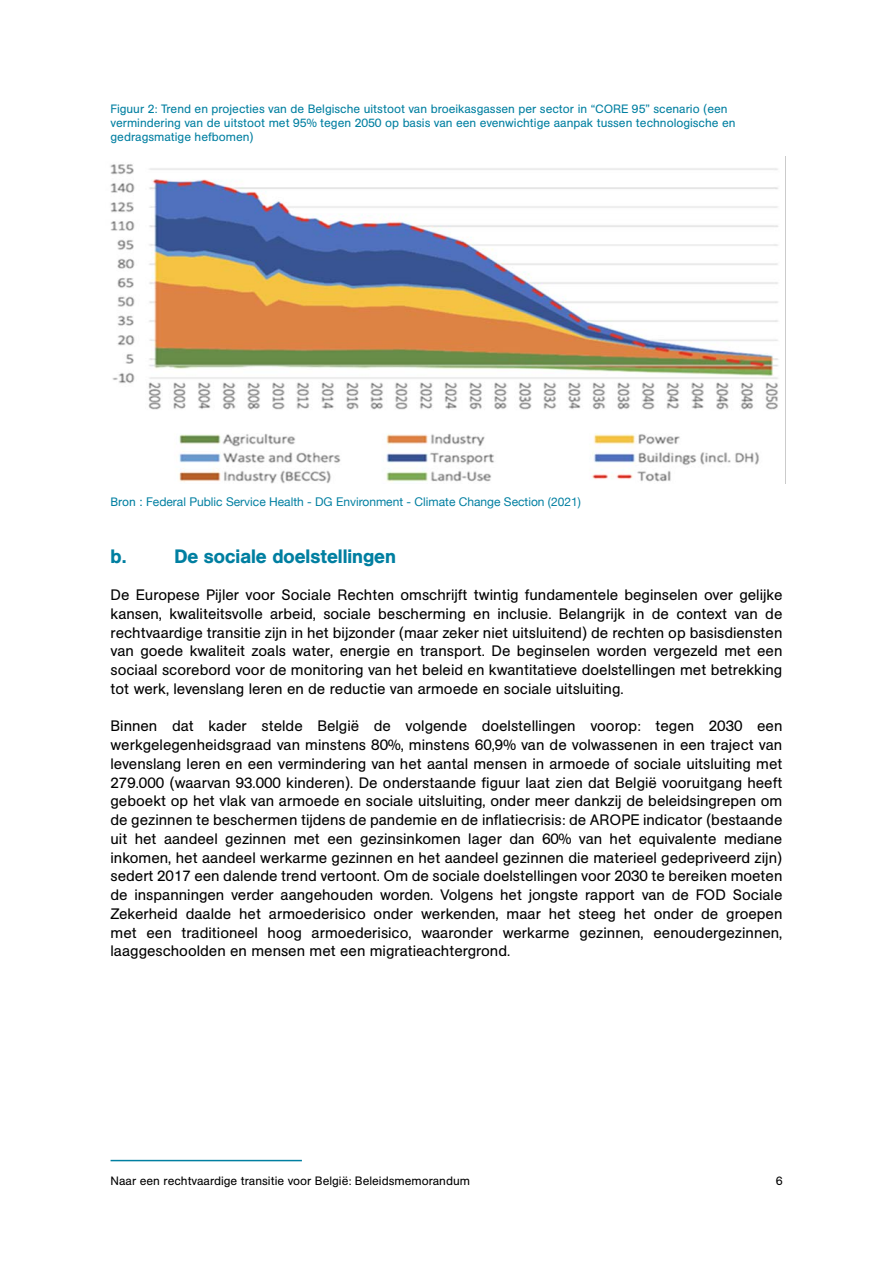
<style>
.page{position:relative;width:893px;height:1263px;background:#fff}
.page>*{position:absolute;margin:0;border:0;box-sizing:border-box;transform-origin:0 0}
.t1{font:500 19.2px "AG Book Pro";color:#007fa1}
.t2{font:15px/18.8px "AG Book Pro";color:#000;text-align:justify}
.t3{font:12px/14.4px "AG Book Pro";color:#007fa1}
.t4{font:12px "Helvetica Neue";color:#007fa1}
.t5{font:12px "AG Book Pro";color:#000}
.s1{font-family:"AG Book Pro"}
</style>
<div class="page">
<hr style="left:111px;top:1160px;width:191px;height:1px;background:#007fa1">
<img style="left:110px;top:156px;width:676px;height:328px">
<p class="t3" style="left:111px;top:101px;width:627px">Figuur 2: Trend en projecties van de Belgische uitstoot van broeikasgassen per sector in “CORE 95” scenario (een vermindering van de uitstoot met 95% tegen 2050 op basis van een evenwichtige aanpak tussen technologische en gedragsmatige hefbomen)</p>
<p class="t4" style="left:111px;top:493px;width:472px"><span class="s1">Bron</span> : Federal Public Service Health - DG Environment - Climate Change Section (2021)</p>
<p class="t1" style="left:111px;top:543px;width:17px">b.</p>
<p class="t1" style="left:174px;top:543px;width:223px">De sociale doelstellingen</p>
<p class="t2" style="left:111px;top:585px;width:673px">De Europese Pijler voor Sociale Rechten omschrijft twintig fundamentele beginselen over gelijke kansen, kwaliteitsvolle arbeid, sociale bescherming en inclusie. Belangrijk in de context van de rechtvaardige transitie zijn in het bijzonder (maar zeker niet uitsluitend) de rechten op basisdiensten van goede kwaliteit zoals water, energie en transport. De beginselen worden vergezeld met een sociaal scorebord voor de monitoring van het beleid en kwantitatieve doelstellingen met betrekking tot werk, levenslang leren en de reductie van armoede en sociale uitsluiting.</p>
<p class="t2" style="left:111px;top:716px;width:673px">Binnen dat kader stelde België de volgende doelstellingen voorop: tegen 2030 een werkgelegenheidsgraad van minstens 80%, minstens 60,9% van de volwassenen in een traject van levenslang leren en een vermindering van het aantal mensen in armoede of sociale uitsluiting met 279.000 (waarvan 93.000 kinderen). De onderstaande figuur laat zien dat België vooruitgang heeft geboekt op het vlak van armoede en sociale uitsluiting, onder meer dankzij de beleidsingrepen om de gezinnen te beschermen tijdens de pandemie en de inflatiecrisis: de AROPE indicator (bestaande uit het aandeel gezinnen met een gezinsinkomen lager dan 60% van het equivalente mediane inkomen, het aandeel werkarme gezinnen en het aandeel gezinnen die materieel gedepriveerd zijn) sedert 2017 een dalende trend vertoont. Om de sociale doelstellingen voor 2030 te bereiken moeten de inspanningen verder aangehouden worden. Volgens het jongste rapport van de FOD Sociale Zekerheid daalde het armoederisico onder werkenden, maar het steeg het onder de groepen met een traditioneel hoog armoederisico, waaronder werkarme gezinnen, eenoudergezinnen, laaggeschoolden en mensen met een migratieachtergrond.</p>
<p class="t5" style="left:111px;top:1173px;width:361px">Naar een rechtvaardige transitie voor België: Beleidsmemorandum</p>
<p class="t5" style="left:776px;top:1173px;width:8px">6</p>
</div>
